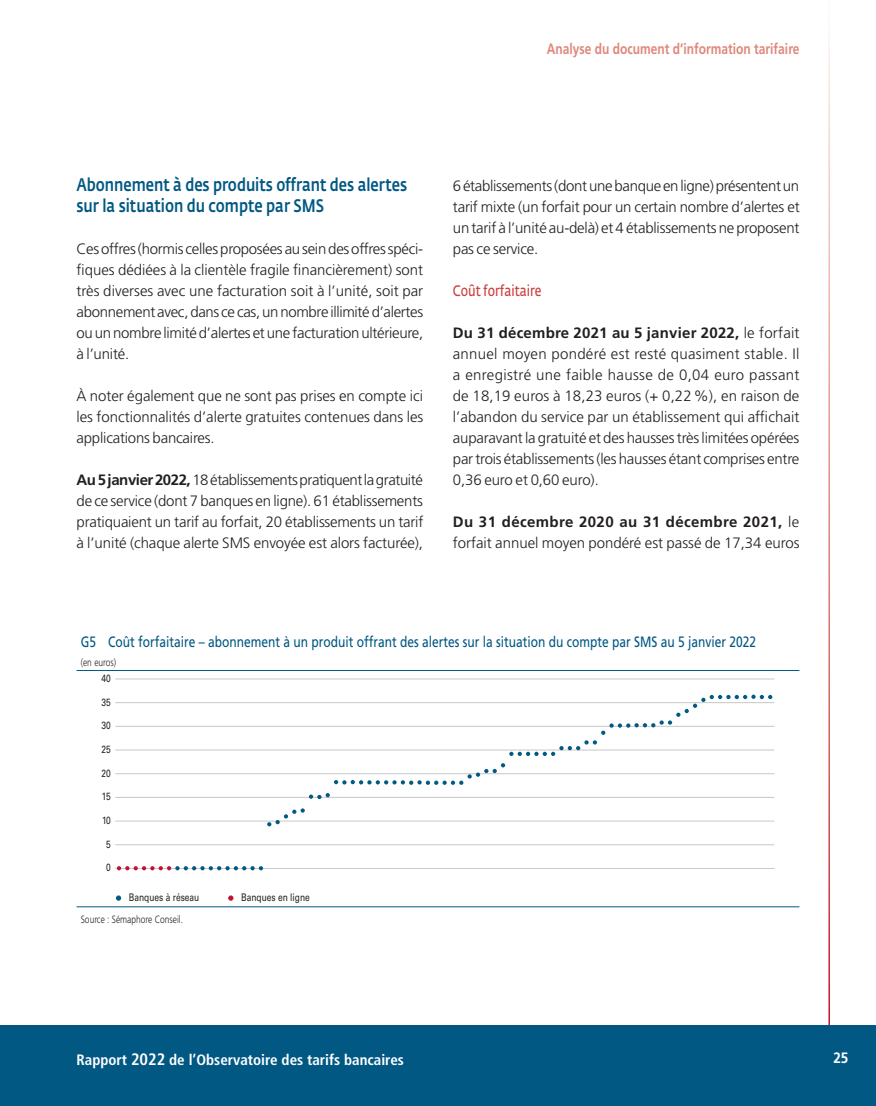
<style>
.page{position:relative;width:876px;height:1106px;background:#fff}
.page>*{position:absolute;margin:0;border:0;box-sizing:border-box;transform-origin:0 0}
.t1{font:500 18px/21px "Fedra Sans Alt Std";color:#005883;scale:.8 1}
.t2{font:300 15px/21px "Frutiger LT Std";letter-spacing:-.015em;color:#231f20;text-align:justify}
.t3{font:15px "Frutiger LT Std";color:#005883;scale:.8 1}
.t4{font:700 condensed 15px "Frutiger LT Std";color:#fff}
.t5{font:700 15px "Frutiger LT Std";color:#df887c;scale:.8 1}
.t6{font:600 15px "Fedra Sans Alt Std";color:#cb4041;scale:.8 1}
.t7{font:700 15px "Frutiger LT Std";color:#fff;scale:.9 1}
.t8{font:10.5px "Univers LT Std";color:#231f20;scale:.8 1}
.t9{font:300 10.5px "Frutiger LT Std";color:#231f20;scale:.8 1}
.s1{font-weight:700}
.s2{font-size:16.5px}
</style>
<div class="page">
<div style="left:0;top:1025px;width:876px;height:81px;background:#005883"></div>
<hr style="left:77px;top:906px;width:722px;height:1px;background:#005883">
<hr style="left:77px;top:670px;width:722px;height:1px;background:#005883">
<hr style="left:115px;top:868px;width:659px;height:1px;background:#c7c8ca">
<hr style="left:115px;top:844px;width:659px;height:1px;background:#c7c8ca">
<hr style="left:115px;top:820px;width:659px;height:1px;background:#c7c8ca">
<hr style="left:115px;top:797px;width:659px;height:1px;background:#c7c8ca">
<hr style="left:115px;top:773px;width:659px;height:1px;background:#c7c8ca">
<hr style="left:115px;top:749px;width:659px;height:1px;background:#c7c8ca">
<hr style="left:115px;top:726px;width:659px;height:1px;background:#c7c8ca">
<hr style="left:115px;top:702px;width:659px;height:1px;background:#c7c8ca">
<hr style="left:115px;top:678px;width:659px;height:1px;background:#c7c8ca">
<svg style="left:116px;top:895px;width:5px;height:5px"></svg>
<svg style="left:229px;top:895px;width:4px;height:5px"></svg>
<svg style="left:117px;top:866px;width:146px;height:4px"></svg>
<svg style="left:267px;top:808px;width:38px;height:18px"></svg>
<svg style="left:309px;top:793px;width:21px;height:6px"></svg>
<svg style="left:334px;top:763px;width:171px;height:22px"></svg>
<svg style="left:509px;top:694px;width:263px;height:62px"></svg>
<p class="t5" style="left:547px;top:40px;width:317px">Analyse du document d’information tarifaire</p>
<p class="t1" style="left:77px;top:174px;width:415px">Abonnement à des produits offrant des alertes sur la situation du compte par SMS</p>
<p class="t2" style="left:77px;top:239px;width:348px">Ces offres (hormis celles proposées au sein des offres spéci&shy;fiques dédiées à la clientèle fragile financièrement) sont très diverses avec une facturation soit à l’unité, soit par abonnement avec, dans ce cas, un nombre illimité d’alertes ou un nombre limité d’alertes et une facturation ultérieure, à l’unité.</p>
<p class="t2" style="left:77px;top:386px;width:348px">À noter également que ne sont pas prises en compte ici les fonctionnalités d’alerte gratuites contenues dans les applications bancaires.</p>
<p class="t2" style="left:77px;top:470px;width:348px"><span class="s1">Au 5 janvier 2022,</span> 18 établissements pratiquent la gratuité de ce service (dont 7 banques en ligne). 61 établissements pratiquaient un tarif au forfait, 20 établissements un tarif à l’unité (chaque alerte SMS envoyée est alors facturée),</p>
<p class="t2" style="left:453px;top:176px;width:348px">6 établissements (dont une banque en ligne) présentent un tarif mixte (un forfait pour un certain nombre d’alertes et un tarif à l’unité au-delà) et 4 établissements ne proposent pas ce service.</p>
<p class="t6" style="left:453px;top:282px;width:112px">Coût forfaitaire</p>
<p class="t2" style="left:453px;top:323px;width:348px"><span class="s1">Du 31 décembre 2021 au 5 janvier 2022,</span> le forfait annuel moyen pondéré est resté quasiment stable. Il a enregistré une faible hausse de 0,04 euro passant de 18,19 euros à 18,23 euros (+ 0,22%), en raison de l’abandon du service par un établissement qui affichait auparavant la gratuité et des hausses très limitées opérées par trois établissements (les hausses étant comprises entre 0,36 euro et 0,60 euro).</p>
<p class="t2" style="left:453px;top:512px;width:348px"><span class="s1">Du 31 décembre 2020 au 31 décembre 2021,</span> le forfait annuel moyen pondéré est passé de 17,34 euros</p>
<p class="t3" style="left:81px;top:632px;width:846px">G5 Coût forfaitaire – abonnement à un produit offrant des alertes sur la situation du compte par SMS au 5 janvier 2022</p>
<p class="t9" style="left:81px;top:656px;width:46px">(en euros)</p>
<p class="t8" style="left:102px;top:672px;width:13px">40</p>
<p class="t8" style="left:102px;top:719px;width:13px">30</p>
<p class="t8" style="left:102px;top:696px;width:13px">35</p>
<p class="t8" style="left:102px;top:743px;width:13px">25</p>
<p class="t8" style="left:102px;top:767px;width:13px">20</p>
<p class="t8" style="left:102px;top:790px;width:13px">15</p>
<p class="t8" style="left:102px;top:814px;width:13px">10</p>
<p class="t8" style="left:106px;top:837px;width:7px">5</p>
<p class="t8" style="left:106px;top:861px;width:7px">0</p>
<p class="t8" style="left:129px;top:891px;width:90px">Banques à réseau</p>
<p class="t8" style="left:241px;top:891px;width:87px">Banques en ligne</p>
<p class="t9" style="left:81px;top:913px;width:129px">Source : Sémaphore Conseil.</p>
<p class="t4" style="left:77px;top:1050px;width:329px">Rapport <span class="s2">2022</span> de l’Observatoire des tarifs bancaires</p>
<p class="t7" style="left:833px;top:1049px;width:18px">25</p>
</div>
